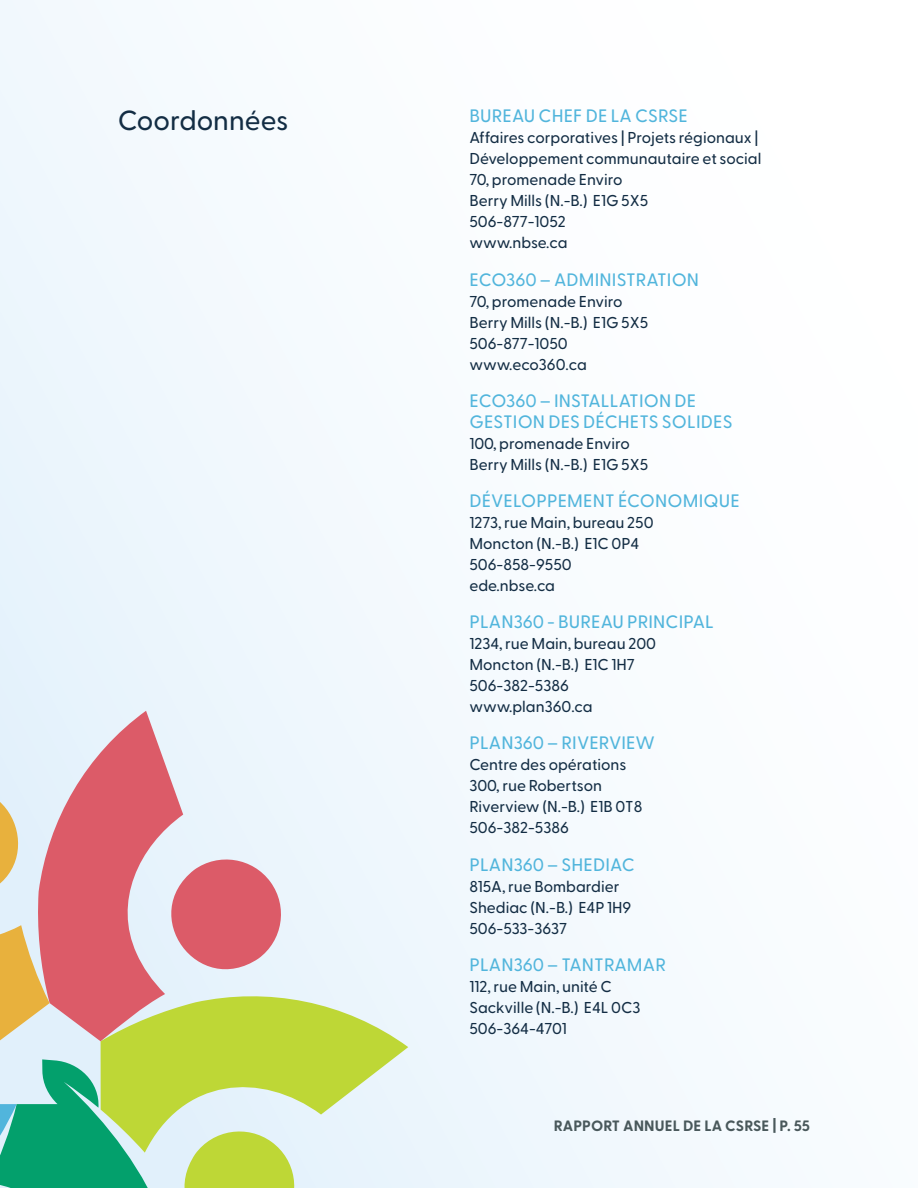
<style>
.page{position:relative;width:918px;height:1188px;background:#f7fbfe}
.page>*{position:absolute;margin:0;border:0;box-sizing:border-box;transform-origin:0 0}
.t1{font:500 27.75px "Greycliff CF";color:#132d44}
.t2{font:500 18px/21px "Greycliff CF";letter-spacing:.01em;color:#51b5dc}
.t3{font:500 15.75px/21px "Greycliff CF";color:#132d44}
.t4{font:700 15px "Greycliff CF";letter-spacing:.01em;color:#49585b}
</style>
<div class="page">
<svg style="left:302px;top:987px;width:106px;height:166px;fill:#e8f3fc"></svg>
<svg style="left:37px;top:711px;width:146px;height:60px;fill:#e5f2fc"></svg>
<svg style="left:0;top:771px;width:302px;height:417px;background:#c6b998"></svg>
<h1 class="t1" style="left:118px;top:100px;width:172px">Coordonnées</h1>
<p class="t2" style="left:470px;top:104px;width:220px">BUREAU CHEF DE LA CSRSE</p>
<p class="t3" style="left:469px;top:126px;width:294px">Affaires corporatives | Projets régionaux |<br>Développement communautaire et social<br>70, promenade Enviro<br>Berry Mills (N.-B.) E1G 5X5<br>506-877-1052<br>www.nbse.ca</p>
<p class="t2" style="left:470px;top:268px;width:231px">ECO360 – ADMINISTRATION</p>
<p class="t3" style="left:469px;top:290px;width:180px">70, promenade Enviro<br>Berry Mills (N.-B.) E1G 5X5<br>506-877-1050 www.eco360.ca</p>
<p class="t2" style="left:470px;top:389px;width:265px">ECO360 – INSTALLATION DE<br>GESTION DES DÉCHETS SOLIDES</p>
<p class="t3" style="left:469px;top:432px;width:180px">100, promenade Enviro<br>Berry Mills (N.-B.) E1G 5X5</p>
<p class="t2" style="left:470px;top:489px;width:272px">DÉVELOPPEMENT ÉCONOMIQUE</p>
<p class="t3" style="left:469px;top:511px;width:186px">1273, rue Main, bureau 250<br>Moncton (N.-B.) E1C 0P4<br>506-858-9550 ede.nbse.ca</p>
<p class="t2" style="left:470px;top:610px;width:246px">PLAN360 - BUREAU PRINCIPAL</p>
<p class="t3" style="left:469px;top:632px;width:188px">1234, rue Main, bureau 200<br>Moncton (N.-B.) E1C 1H7<br>506-382-5386 www.plan360.ca</p>
<p class="t2" style="left:470px;top:731px;width:187px">PLAN360 – RIVERVIEW</p>
<p class="t3" style="left:469px;top:753px;width:175px">Centre des opérations<br>300, rue Robertson<br>Riverview (N.-B.) E1B 0T8<br>506-382-5386</p>
<p class="t2" style="left:470px;top:853px;width:167px">PLAN360 – SHEDIAC</p>
<p class="t3" style="left:469px;top:875px;width:163px">815A, rue Bombardier<br>Shediac (N.-B.) E4P 1H9<br>506-533-3637</p>
<p class="t2" style="left:470px;top:953px;width:198px">PLAN360 – TANTRAMAR</p>
<p class="t3" style="left:469px;top:975px;width:173px">112, rue Main, unité C<br>Sackville (N.-B.) E4L 0C3<br>506-364-4701</p>
<p class="t4" style="left:554px;top:1115px;width:258px">RAPPORT ANNUEL DE LA CSRSE | P. 55</p>
</div>
